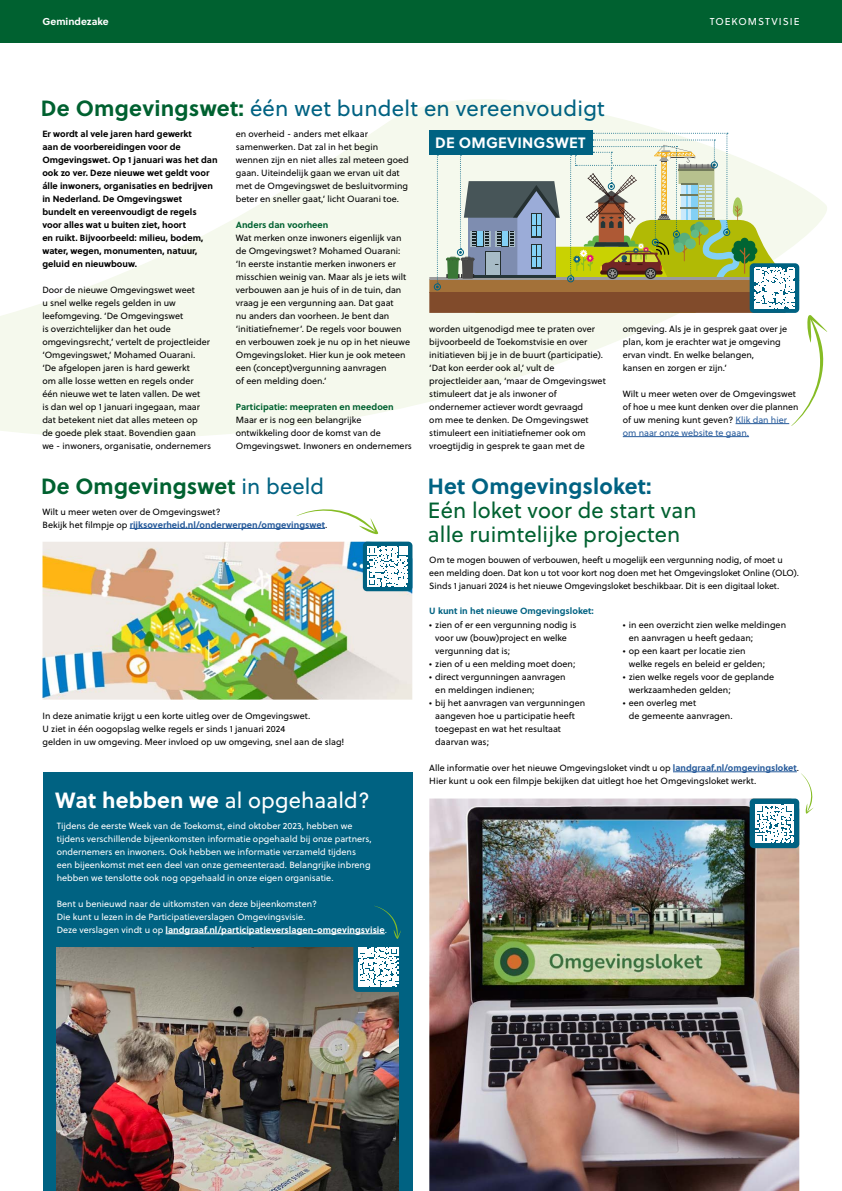
<style>
.page{position:relative;width:842px;height:1191px;background:#fff}
.page>*{position:absolute;margin:0;border:0;box-sizing:border-box;transform-origin:0 0}
.t1{font:22px/24px "Soleil";letter-spacing:.005em;color:#006130}
.t2{font:22px "Soleil";letter-spacing:.01em;color:#006282}
.t3{font:22px "Soleil";letter-spacing:.005em;color:#fff}
.Kop_binnenwerk{font:700 22px "Soleil";letter-spacing:.005em;color:#006130}
.t4{font:700 15px "Soleil";letter-spacing:.01em;color:#fff}
.t5{font:10px "Soleil";letter-spacing:.1em;color:#fff}
.t6{font:700 10px "Soleil";color:#fff}
.platte_tekst{font:9px/13px "Soleil";color:#000}
.platte_tekst-2{font:9px/13px "Soleil";color:#fff}
.platte_tekst-3{font:700 9px/13px "Soleil";color:#000}
.platte_tekst-4{font:700 9px "Soleil";color:#fff}
.platte_tekst-5{font:700 9px "Soleil";color:#275b9b}
.platte_tekst-6{font:9px/13px "Soleil";color:#275b9b}
.t7{font:700 9px "Soleil";color:#006130}
.t8{font:700 9px "Soleil";color:#006282}
.s1{font-weight:700;color:#006130}
.s2{color:#000}
.s3{font-weight:400;color:#006282}
.s4{font-weight:400;color:#000}
.s5{font-weight:700}
.s6{font-weight:400}
.s7{font-weight:700;color:#006282}
.s8{font-weight:700;color:#275b9b}
</style>
<div class="page">
<div style="left:43px;top:773px;width:369px;height:418px;background:#006282"></div>
<img style="left:57px;top:947px;width:341px;height:244px">
<div style="left:353px;top:942px;width:50px;height:50px;background:#006282;border-radius:4px"></div>
<svg style="left:0;top:99px;width:750px;height:492px"></svg>
<div style="left:429px;top:279px;width:370px;height:13px;background:#a37139"></div>
<div style="left:429px;top:292px;width:370px;height:21px;background:#814b2b"></div>
<hr style="left:429px;top:278px;width:370px;height:2px;background:#9c9b9b">
<img style="left:43px;top:542px;width:369px;height:157px">
<div style="left:0;top:0;width:842px;height:42px;background:#006130"></div>
<hr style="left:130px;top:528px;width:195px;height:1px;background:#275b9b">
<hr style="left:623px;top:436px;width:126px;height:1px;background:#275b9b">
<svg style="left:297px;top:506px;width:81px;height:28px"></svg>
<svg style="left:374px;top:905px;width:27px;height:34px"></svg>
<svg style="left:801px;top:773px;width:13px;height:40px"></svg>
<div style="left:363px;top:541px;width:49px;height:50px;background:#006282;border-radius:4px"></div>
<svg style="left:368px;top:546px;width:40px;height:40px"></svg>
<img style="left:429px;top:798px;width:370px;height:393px">
<hr style="left:673px;top:771px;width:124px;height:1px;background:#275b9b">
<hr style="left:166px;top:933px;width:219px;height:1px;background:#fff">
<div style="left:429px;top:130px;width:163px;height:25px;background:#006282"></div>
<svg style="left:436px;top:155px;width:3px;height:133px"></svg>
<div style="left:434px;top:284px;width:7px;height:6px;border:1px solid #006282;border-radius:50%"></div>
<svg style="left:446px;top:133px;width:382px;height:293px"></svg>
<svg style="left:358px;top:947px;width:40px;height:40px"></svg>
<div style="left:750px;top:798px;width:49px;height:50px;background:#006282;border-radius:4px"></div>
<svg style="left:755px;top:804px;width:39px;height:38px"></svg>
<p class="t6" style="left:43px;top:13px;width:68px">Gemindezake</p>
<p class="t5" style="left:710px;top:14px;width:91px">TOEKOMSTVISIE</p>
<h2 class="t2" style="left:41px;top:92px;width:565px"><span class="s1">De Omgevingswet:</span> één wet bundelt en vereenvoudigt</h2>
<p class="platte_tekst-3" style="left:42px;top:126px;width:177px">Er wordt al vele jaren hard gewerkt<br>aan de voorbereidingen voor de Omgevingswet. Op 1 januari was het dan ook zo ver. Deze nieuwe wet geldt voor álle inwoners, organisaties en bedrijven in Nederland. De Omgevingswet</p>
<p class="platte_tekst-3" style="left:42px;top:204px;width:156px">bundelt en vereenvoudigt de regels</p>
<p class="platte_tekst-3" style="left:42px;top:217px;width:145px">voor alles wat u buiten ziet, hoort</p>
<p class="platte_tekst-3" style="left:42px;top:230px;width:163px">en ruikt. Bijvoorbeeld: milieu, bodem, water, wegen, monumenten, natuur, geluid en nieuwbouw.</p>
<p class="platte_tekst" style="left:42px;top:283px;width:169px">Door de nieuwe Omgevingswet weet<br>u snel welke regels gelden in uw leefomgeving. ‘De Omgevingswet<br>is overzichtelijker dan het oude omgevingsrecht,’ vertelt de projectleider ‘Omgevingswet,’ Mohamed Ouarani.</p>
<p class="platte_tekst" style="left:42px;top:361px;width:170px">‘De afgelopen jaren is hard gewerkt<br>om alle losse wetten en regels onder één nieuwe wet te laten vallen. De wet<br>is dan wel op 1 januari ingegaan, maar dat betekent niet dat alles meteen op<br>de goede plek staat. Bovendien gaan<br>we - inwoners, organisatie, ondernemers</p>
<p class="platte_tekst" style="left:236px;top:127px;width:175px">en overheid - anders met elkaar samenwerken. Dat zal in het begin wennen zijn en niet alles zal meteen goed gaan. Uiteindelijk gaan we ervan uit dat met de Omgevingswet de besluitvorming beter en sneller gaat,’ licht Ouarani toe.</p>
<h3 class="t7" style="left:236px;top:217px;width:94px">Anders dan voorheen</h3>
<p class="platte_tekst" style="left:236px;top:231px;width:176px">Wat merken onze inwoners eigenlijk van de Omgevingswet? Mohamed Ouarani: ‘In eerste instantie merken inwoners er misschien weinig van. Maar als je iets wilt verbouwen aan je huis of in de tuin, dan vraag je een vergunning aan. Dat gaat<br>nu anders dan voorheen. Je bent dan ‘initiatiefnemer’. De regels voor bouwen en verbouwen zoek je nu op in het nieuwe Omgevingsloket. Hier kun je ook meteen een (concept)vergunning aanvragen</p>
<p class="platte_tekst" style="left:236px;top:374px;width:92px">of een melding doen.’</p>
<h3 class="t7" style="left:236px;top:399px;width:159px">Participatie: meepraten en meedoen</h3>
<p class="platte_tekst" style="left:236px;top:413px;width:178px">Maar er is nog een belangrijke ontwikkeling door de komst van de<br>Omgevingswet. Inwoners en ondernemers</p>
<h2 class="t4" style="left:435px;top:131px;width:152px">DE OMGEVINGSWET</h2>
<p class="platte_tekst" style="left:429px;top:322px;width:178px">worden uitgenodigd mee te praten over bijvoorbeeld de Toekomstvisie en over initiatieven bij je in de buurt (participatie). ‘Dat kon eerder ook al,’ vult de projectleider aan, ‘maar de Omgevingswet stimuleert dat je als inwoner of ondernemer actiever wordt gevraagd<br>om mee te denken. De Omgevingswet stimuleert een initiatiefnemer ook om vroegtijdig in gesprek te gaan met de</p>
<p class="platte_tekst" style="left:623px;top:322px;width:166px">omgeving. Als je in gesprek gaat over je plan, kom je erachter wat je omgeving ervan vindt. En welke belangen,</p>
<p class="platte_tekst" style="left:623px;top:361px;width:106px">kansen en zorgen er zijn.’</p>
<p class="platte_tekst" style="left:623px;top:387px;width:177px">Wilt u meer weten over de Omgevingswet of hoe u mee kunt denken over die plannen</p>
<p class="platte_tekst-6" style="left:623px;top:413px;width:166px"><span class="s2">of uw mening kunt geven?</span> Klik dan hier om naar onze website te gaan.</p>
<h1 class="Kop_binnenwerk" style="left:41px;top:469px;width:284px">De Omgevingswet <span class="s3">in beeld</span></h1>
<p class="platte_tekst" style="left:43px;top:504px;width:180px">Wilt u meer weten over de Omgevingswet?</p>
<p class="platte_tekst-5" style="left:43px;top:517px;width:286px"><span class="s4">Bekijk het filmpje op</span> rijksoverheid.nl/onderwerpen/omgevingswet<span class="s4">.</span></p>
<p class="platte_tekst" style="left:43px;top:708px;width:269px">In deze animatie krijgt u een korte uitleg over de Omgevingswet.</p>
<p class="platte_tekst" style="left:43px;top:721px;width:244px">U ziet in één oogopslag welke regels er sinds 1 januari 2024</p>
<p class="platte_tekst" style="left:43px;top:734px;width:303px">gelden in uw omgeving. Meer invloed op uw omgeving, snel aan de slag!</p>
<h2 class="t3" style="left:55px;top:784px;width:316px"><span class="s5">Wat hebben we</span> al opgehaald?</h2>
<p class="platte_tekst-2" style="left:57px;top:819px;width:317px">Tijdens de eerste Week van de Toekomst, eind oktober 2023, hebben we tijdens verschillende bijeenkomsten informatie opgehaald bij onze partners, ondernemers en inwoners. Ook hebben we informatie verzameld tijdens</p>
<p class="platte_tekst-2" style="left:57px;top:858px;width:315px">een bijeenkomst met een deel van onze gemeenteraad. Belangrijke inbreng hebben we tenslotte ook nog opgehaald in onze eigen organisatie.</p>
<p class="platte_tekst-2" style="left:57px;top:897px;width:262px">Bent u benieuwd naar de uitkomsten van deze bijeenkomsten?</p>
<p class="platte_tekst-2" style="left:57px;top:910px;width:250px">Die kunt u lezen in de Participatieverslagen Omgevingsvisie.</p>
<p class="platte_tekst-4" style="left:57px;top:922px;width:332px"><span class="s6">Deze verslagen vindt u op</span> landgraaf.nl/participatieverslagen-omgevingsvisie<span class="s6">.</span></p>
<h2 class="t1" style="left:428px;top:473px;width:270px"><span class="s7">Het Omgevingsloket:<br></span>Eén loket voor de start van alle ruimtelijke projecten</h2>
<p class="platte_tekst" style="left:429px;top:552px;width:371px">Om te mogen bouwen of verbouwen, heeft u mogelijk een vergunning nodig, of moet u een melding doen. Dat kon u tot voor kort nog doen met het Omgevingsloket Online (OLO).<br>Sinds 1 januari 2024 is het nieuwe Omgevingsloket beschikbaar. Dit is een digitaal loket.</p>
<h3 class="t8" style="left:429px;top:604px;width:166px">U kunt in het nieuwe Omgevingsloket:</h3>
<p class="platte_tekst" style="left:435px;top:617px;width:143px;text-indent:-6px">• zien of er een vergunning nodig is voor uw (bouw)project en welke vergunning dat is;</p>
<p class="platte_tekst" style="left:429px;top:656px;width:147px">• zien of u een melding moet doen;</p>
<p class="platte_tekst" style="left:429px;top:669px;width:138px">• direct vergunningen aanvragen</p>
<p class="platte_tekst" style="left:435px;top:682px;width:101px">en meldingen indienen;</p>
<p class="platte_tekst" style="left:435px;top:695px;width:151px;text-indent:-6px">• bij het aanvragen van vergunningen aangeven hoe u participatie heeft toegepast en wat het resultaat daarvan was;</p>
<p class="platte_tekst" style="left:623px;top:617px;width:165px">• in een overzicht zien welke meldingen</p>
<p class="platte_tekst" style="left:629px;top:630px;width:126px">en aanvragen u heeft gedaan;</p>
<p class="platte_tekst" style="left:629px;top:643px;width:138px;text-indent:-6px">• op een kaart per locatie zien welke regels en beleid er gelden;</p>
<p class="platte_tekst" style="left:629px;top:669px;width:147px;text-indent:-6px">• zien welke regels voor de geplande werkzaamheden gelden;</p>
<p class="platte_tekst" style="left:629px;top:695px;width:105px;text-indent:-6px">• een overleg met<br>de gemeente aanvragen.</p>
<p class="platte_tekst" style="left:429px;top:761px;width:371px">Alle informatie over het nieuwe Omgevingsloket vindt u op <span class="s8">landgraaf.nl/omgevingsloket</span>.<br>Hier kunt u ook een filmpje bekijken dat uitlegt hoe het Omgevingsloket werkt.</p>
</div>
